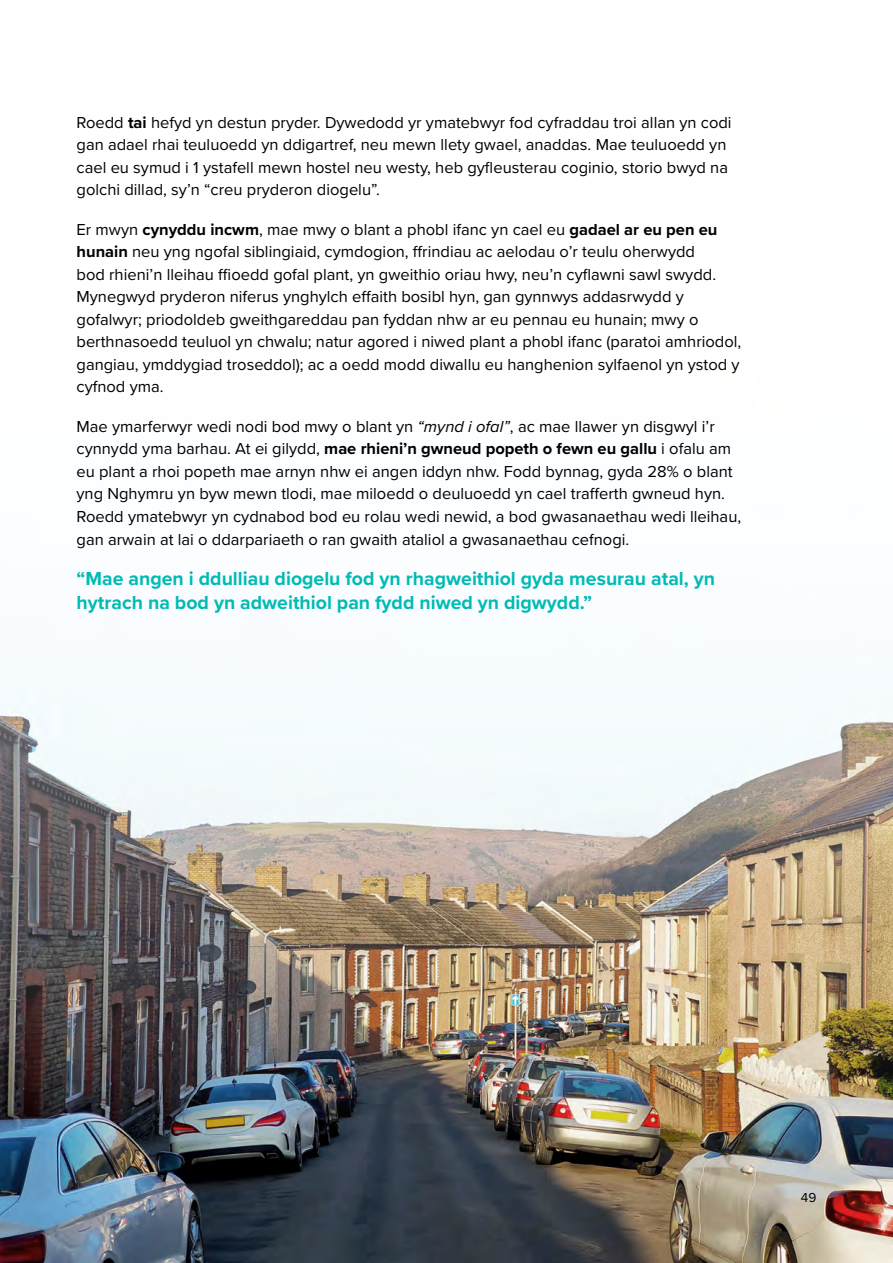
<style>
.page{position:relative;width:893px;height:1263px;background:#fff}
.page>*{position:absolute;margin:0;border:0;box-sizing:border-box;transform-origin:0 0}
.t1{font:700 19.5px/24px "Proxima Nova";color:#00bbb4}
.t2{font:16.5px/22.5px "Proxima Nova";color:#000}
.t3{font:13.5px "Proxima Nova";color:#000}
.s1{font-weight:700}
.s2{font-style:italic}
</style>
<div class="page">
<img style="left:0;top:1124px;width:893px;height:139px">
<img style="left:0;top:695px;width:893px;height:429px">
<p class="t2" style="left:77px;top:110px;width:657px">Roedd <span class="s1">tai</span> hefyd yn destun pryder. Dywedodd yr ymatebwyr fod cyfraddau troi allan yn codi gan adael rhai teuluoedd yn ddigartref, neu mewn llety gwael, anaddas. Mae teuluoedd yn cael eu symud i 1 ystafell mewn hostel neu westy, heb gyfleusterau coginio, storio bwyd na golchi dillad, sy’n “creu pryderon diogelu”.</p>
<p class="t2" style="left:77px;top:217px;width:666px">Er mwyn <span class="s1">cynyddu incwm</span>, mae mwy o blant a phobl ifanc yn cael eu <span class="s1">gadael ar eu pen eu hunain</span> neu yng ngofal siblingiaid, cymdogion, ffrindiau ac aelodau o’r teulu oherwydd<br>bod rhieni’n lleihau ffioedd gofal plant, yn gweithio oriau hwy, neu’n cyflawni sawl swydd.<br>Mynegwyd pryderon niferus ynghylch effaith bosibl hyn, gan gynnwys addasrwydd y gofalwyr; priodoldeb gweithgareddau pan fyddan nhw ar eu pennau eu hunain; mwy o berthnasoedd teuluol yn chwalu; natur agored i niwed plant a phobl ifanc (paratoi amhriodol, gangiau, ymddygiad troseddol); ac a oedd modd diwallu eu hanghenion sylfaenol yn ystod y cyfnod yma.</p>
<p class="t2" style="left:77px;top:414px;width:666px">Mae ymarferwyr wedi nodi bod mwy o blant yn <span class="s2">“mynd i ofal”</span>, ac mae llawer yn disgwyl i’r cynnydd yma barhau. At ei gilydd, <span class="s1">mae rhieni’n gwneud popeth o fewn eu gallu</span> i ofalu am eu plant a rhoi popeth mae arnyn nhw ei angen iddyn nhw. Fodd bynnag, gyda 28% o blant yng Nghymru yn byw mewn tlodi, mae miloedd o deuluoedd yn cael trafferth gwneud hyn.<br>Roedd ymatebwyr yn cydnabod bod eu rolau wedi newid, a bod gwasanaethau wedi lleihau, gan arwain at lai o ddarpariaeth o ran gwaith ataliol a gwasanaethau cefnogi.</p>
<p class="t1" style="left:77px;top:566px;width:640px">“Mae angen i ddulliau diogelu fod yn rhagweithiol gyda mesurau atal, yn hytrach na bod yn adweithiol pan fydd niwed yn digwydd.”</p>
<p class="t3" style="left:801px;top:1188px;width:17px">49</p>
</div>
